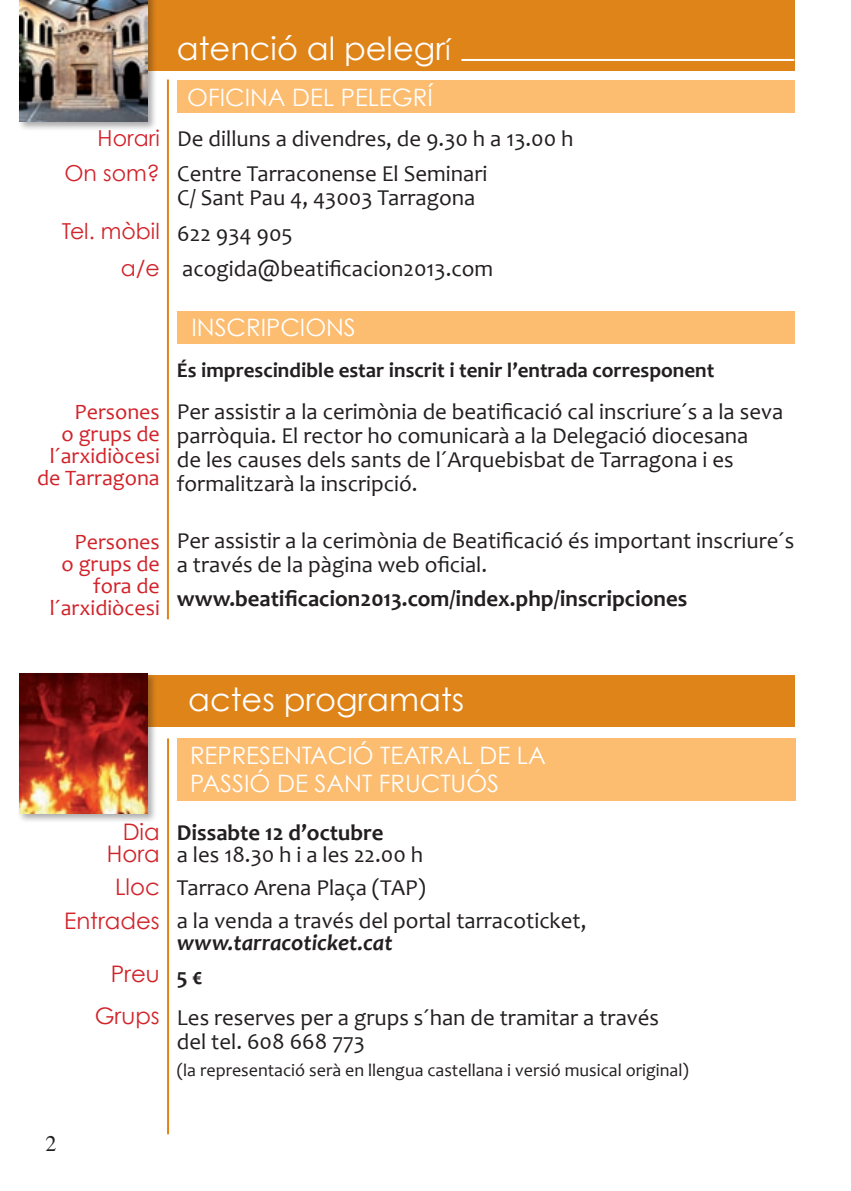
<style>
.page{position:relative;width:851px;height:1191px;background:#fff}
.page>*{position:absolute;margin:0;border:0;box-sizing:border-box;transform-origin:0 0}
.t1{font:32px "Century Gothic";color:#fff}
.t2{font:24px/28.8px "Century Gothic";color:#fff}
.t3{font:22.8px/24px "Candara";color:#231f20}
.t4{font:700 22.8px "Candara";color:#231f20}
.t5{font:22.8px/22px "Century Gothic";color:#d1232a;text-align:right}
.t6{font:italic 700 22.8px "Candara";color:#231f20}
.t7{font:22px/22px "Candara";color:#d1232a;text-align:right}
.t8{font:22px/35.4px "Century Gothic";color:#d1232a;text-align:right}
.t9{font:22px "Times";color:#231f20}
.t10{font:700 21px "Candara";color:#231f20}
.t11{font:18px "Candara";color:#231f20}
.s1{font-size:28px}
</style>
<div class="page">
<div style="left:141px;top:674px;width:653px;height:52px;background:#df8419"></div>
<div style="left:177px;top:81px;width:617px;height:32px;background:#fcbd70"></div>
<div style="left:177px;top:312px;width:617px;height:32px;background:#fcbd70"></div>
<div style="left:142px;top:0;width:652px;height:71px;background:#df8419"></div>
<hr style="left:461px;top:59px;width:333px;height:2px;background:#fff">
<hr style="left:167px;top:79px;width:2px;height:540px;background:#df8419">
<div style="left:18px;top:0;width:139px;height:131px;background:#231f20;opacity:.38"></div>
<img style="left:20px;top:0;width:127px;height:121px">
<div style="left:177px;top:738px;width:618px;height:63px;background:#fcbd70"></div>
<div style="left:18px;top:671px;width:139px;height:152px;background:#231f20;opacity:.38"></div>
<img style="left:20px;top:673px;width:127px;height:140px">
<hr style="left:167px;top:738px;width:2px;height:396px;background:#df8419">
<p class="t8" style="left:64px;top:120px;width:97px">Horari<br>On som?</p>
<p class="t8" style="left:62px;top:213px;width:100px;line-height:37px">Tel. mòbil a/e</p>
<p class="t7" style="left:37px;top:400px;width:124px">Persones<br>o grups de l´arxidiòcesi de Tarragona</p>
<h1 class="t1" style="left:177px;top:29px;width:275px">atenció al pelegr<span class="s1">í</span></h1>
<p class="t2" style="left:187px;top:83px;width:247px">OFICINA DEL PELEGRÍ</p>
<p class="t3" style="left:177px;top:121px;width:398px;line-height:35.4px">De dilluns a divendres, de 9.30 h a 13.00 h<br>Centre Tarraconense El Seminari</p>
<p class="t3" style="left:177px;top:180px;width:317px;line-height:35.4px">C/ Sant Pau 4, 43003 Tarragona<br>622 934 905 acogida@beatificacion2013.com</p>
<p class="t2" style="left:191px;top:313px;width:166px">INSCRIPCIONS</p>
<p class="t10" style="left:177px;top:357px;width:539px">És imprescindible estar inscrit i tenir l’entrada corresponent</p>
<p class="t3" style="left:177px;top:399px;width:607px">Per assistir a la cerimònia de beatificació cal inscriure´s a la seva parròquia. El rector ho comunicarà a la Delegació diocesana<br>de les causes dels sants de l´Arquebisbat de Tarragona i es formalitzarà la inscripció.</p>
<p class="t7" style="left:50px;top:531px;width:111px">Persones<br>o grups de fora de l´arxidiòcesi</p>
<p class="t3" style="left:177px;top:529px;width:619px">Per assistir a la cerimònia de Beatificació és important inscriure´s a través de la pàgina web oficial.</p>
<p class="t4" style="left:177px;top:584px;width:512px">www.beatificacion2013.com/index.php/inscripciones</p>
<p class="t5" style="left:107px;top:820px;width:54px">Dia<br>Hora</p>
<p class="t5" style="left:64px;top:870px;width:97px;line-height:33.4px">Lloc<br>Entrades</p>
<p class="t5" style="left:95px;top:952px;width:67px;line-height:41.8px">Preu<br>Grups</p>
<h1 class="t1" style="left:188px;top:680px;width:277px">actes programats</h1>
<p class="t2" style="left:190px;top:740px;width:357px">REPRESENTACIÓ TEATRAL DE LA<br>PASSIÓ DE SANT FRUCTUÓS</p>
<p class="t4" style="left:177px;top:818px;width:208px">Dissabte 12 d’octubre</p>
<p class="t3" style="left:177px;top:837px;width:411px;line-height:33.4px">a les 18.30 h i a les 22.00 h<br>Tarraco Arena Plaça (TAP)<br>a la venda a través del portal tarracoticket,</p>
<p class="t6" style="left:177px;top:929px;width:217px">www.tarracoticket.cat</p>
<p class="t4" style="left:177px;top:962px;width:27px">5 €</p>
<p class="t3" style="left:177px;top:1005px;width:483px">Les reserves per a grups s´han de tramitar a través del tel. 608 668 773</p>
<p class="t11" style="left:177px;top:1059px;width:513px">(la representació serà en llengua castellana i versió musical original)</p>
<p class="t9" style="left:45px;top:1122px;width:12px">2</p>
</div>
